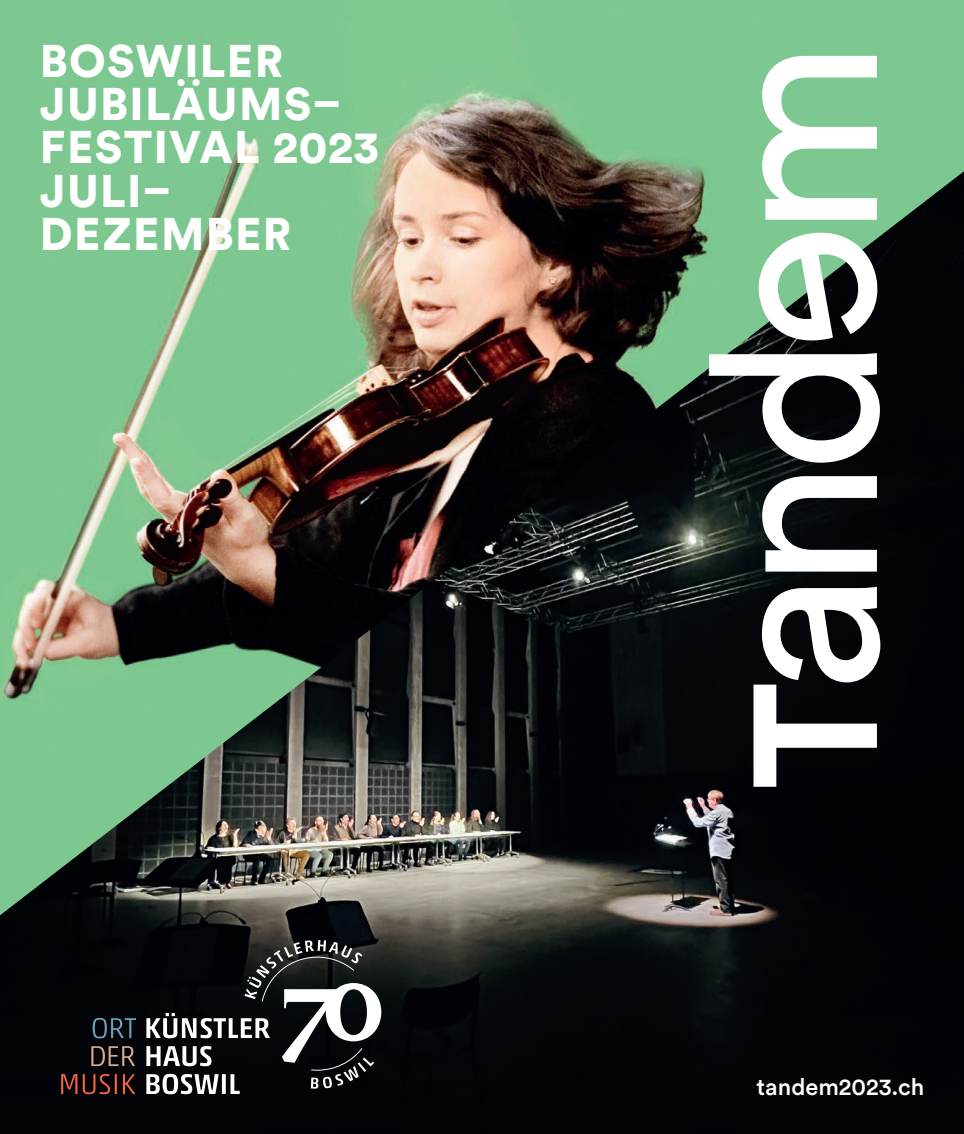
<style>
.page{position:relative;width:964px;height:1134px;background:#fff}
.page>*{position:absolute;margin:0;border:0;box-sizing:border-box;transform-origin:0 0}
.t1{font:231.8px "Circular Std";color:#fff}
.t2{font:900 45.4px/43.2px "Circular Std";letter-spacing:.03em;color:#fff}
.t3{font:500 23.6px "Circular Std";color:#fff}
.s1{font-weight:700;font-size:174px}
</style>
<div class="page">
<img style="left:0;top:0;width:964px;height:171px">
<img style="left:0;top:171px;width:964px;height:963px">
<svg style="left:93px;top:1018px;width:43px;height:20px"></svg>
<svg style="left:91px;top:1046px;width:44px;height:20px"></svg>
<svg style="left:61px;top:1074px;width:16px;height:20px"></svg>
<svg style="left:83px;top:1074px;width:27px;height:20px"></svg>
<hr style="left:115px;top:1074px;width:2px;height:20px;background:#f26640">
<svg style="left:123px;top:1074px;width:12px;height:20px"></svg>
<svg style="left:146px;top:940px;width:235px;height:154px;background:#353739"></svg>
<svg style="left:750px;top:224px;width:135px;height:125px;background:#3f634b"></svg>
<p class="t2" style="left:40px;top:38px;width:340px">BOSWILER<br>JUBILÄUMS–<br>FESTIVAL 2023</p>
<p class="t2" style="left:40px;top:168px;width:253px">JULI–<br>DEZEMBER</p>
<p class="t1" style="left:655px;top:789px;width:751px;rotate:-90deg"><span class="s1">T</span>and m</p>
<p class="t3" style="left:756px;top:1071px;width:169px">tandem2023.ch</p>
</div>
